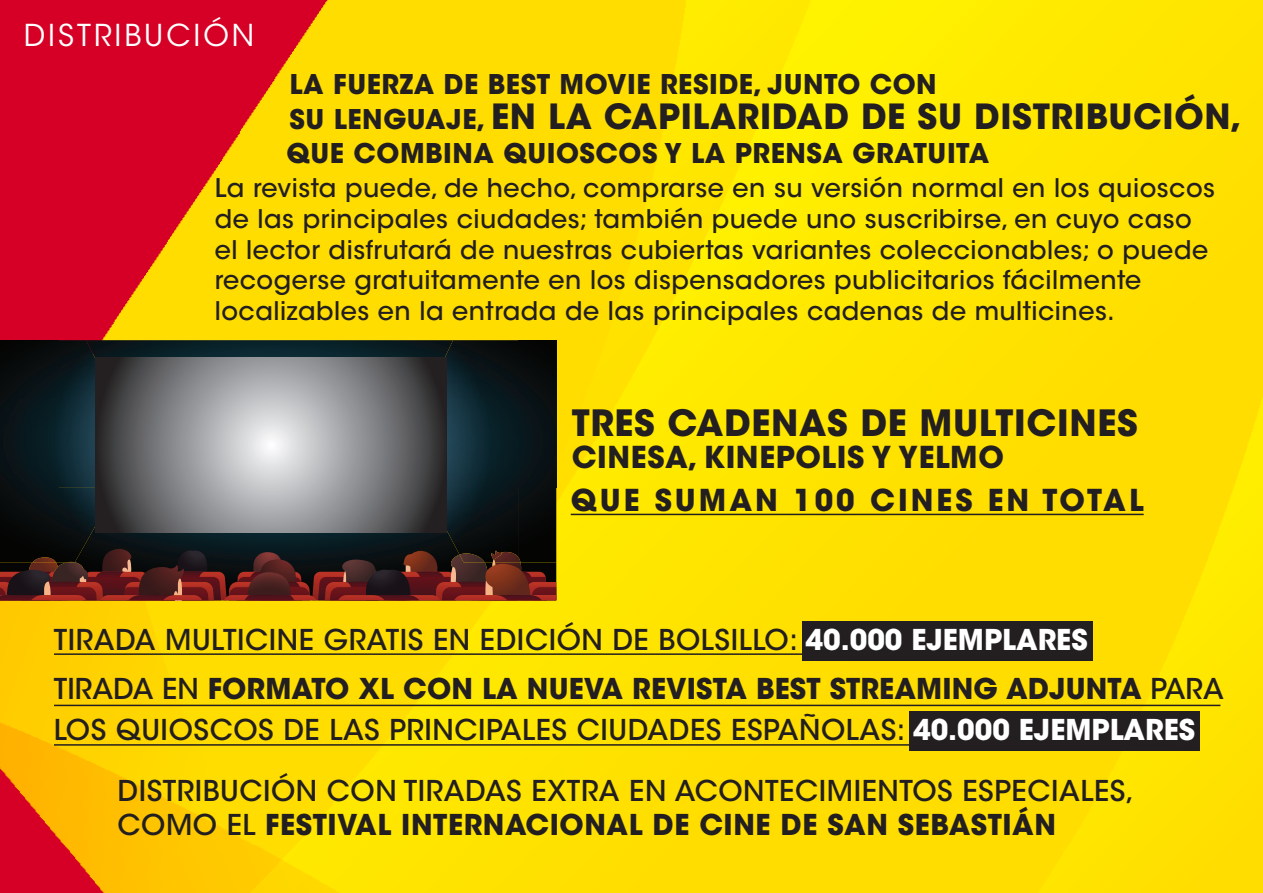
<style>
.page{position:relative;width:1263px;height:893px;background:#fff}
.page>*{position:absolute;margin:0;border:0;box-sizing:border-box;transform-origin:0 0}
.t1{font:700 36px "ITC Avant Garde Std";letter-spacing:.02em;color:#231f20}
.t2{font:700 34.5px "ITC Avant Garde Std";letter-spacing:.02em;color:#231f20}
.t3{font:700 30px "ITC Avant Garde Std";letter-spacing:.1em;color:#231f20}
.t4{font:700 30px "ITC Avant Garde Std";letter-spacing:.03em;color:#231f20}
.t5{font:30px "ITC Avant Garde Std";letter-spacing:.1em;color:#fff}
.t6{font:500 28.5px "ITC Avant Garde Std";letter-spacing:.02em;color:#231f20}
.t7{font:700 28.5px "ITC Avant Garde Std";letter-spacing:.005em;color:#231f20}
.t8{font:700 27px "ITC Avant Garde Std";letter-spacing:.02em;color:#231f20}
.t9{font:500 25.5px/30.6px "ITC Avant Garde Std";letter-spacing:.02em;color:#231f20}
.s1{font-size:27px}
.s2{font-weight:700;color:#fff}
.s3{font-weight:500}
</style>
<div class="page">
<img style="left:0;top:845px;width:240px;height:48px">
<img style="left:240px;top:845px;width:898px;height:48px">
<img style="left:1138px;top:0;width:125px;height:893px">
<img style="left:0;top:0;width:240px;height:845px">
<img style="left:240px;top:0;width:901px;height:845px">
<div style="left:803px;top:621px;width:290px;height:40px;background:#231f20"></div>
<div style="left:909px;top:711px;width:290px;height:39px;background:#231f20"></div>
<svg style="left:0;top:340px;width:557px;height:260px;background:#211b1d"></svg>
<hr style="left:571px;top:514px;width:573px;height:1px;background:#231f20">
<svg style="left:96px;top:357px;width:350px;height:175px;background:#818184"></svg>
<hr style="left:54px;top:653px;width:1031px;height:2px;background:#231f20">
<hr style="left:54px;top:705px;width:1166px;height:1px;background:#231f20">
<hr style="left:54px;top:744px;width:1144px;height:2px;background:#231f20">
<p class="t5" style="left:24px;top:17px;width:232px">DISTRIBUCIÓN</p>
<p class="t8" style="left:290px;top:67px;width:649px">LA FUERZA DE BEST MOVIE RESIDE, JUNTO CON</p>
<p class="t2" style="left:290px;top:94px;width:954px"><span class="s1">SU LENGUAJE,</span> EN LA CAPILARIDAD DE SU DISTRIBUCIÓN,</p>
<p class="t8" style="left:287px;top:136px;width:704px">QUE COMBINA QUIOSCOS Y LA PRENSA GRATUITA</p>
<p class="t9" style="left:215px;top:173px;width:1002px">La revista puede, de hecho, comprarse en su versión normal en los quioscos de las principales ciudades; también puede uno suscribirse, en cuyo caso el lector disfrutará de nuestras cubiertas variantes coleccionables; o puede recogerse gratuitamente en los dispensadores publicitarios fácilmente localizables en la entrada de las principales cadenas de multicines.</p>
<p class="t1" style="left:572px;top:399px;width:568px">TRES CADENAS DE MULTICINES</p>
<p class="t4" style="left:572px;top:438px;width:434px">CINESA, KINEPOLIS Y YELMO</p>
<p class="t3" style="left:571px;top:481px;width:574px">QUE SUMAN 100 CINES EN TOTAL</p>
<p class="t6" style="left:54px;top:622px;width:1035px">TIRADA MULTICINE GRATIS EN EDICIÓN DE BOLSILLO: <span class="s2">40.000 EJEMPLARES</span></p>
<p class="t7" style="left:54px;top:670px;width:1171px"><span class="s3">TIRADA EN</span> FORMATO XL CON LA NUEVA REVISTA BEST STREAMING ADJUNTA <span class="s3">PARA</span></p>
<p class="t6" style="left:54px;top:712px;width:1143px">LOS QUIOSCOS DE LAS PRINCIPALES CIUDADES ESPAÑOLAS: <span class="s2">40.000 EJEMPLARES</span></p>
<p class="t6" style="left:117px;top:773px;width:1018px">DISTRIBUCIÓN CON TIRADAS EXTRA EN ACONTECIMIENTOS ESPECIALES,</p>
<p class="t7" style="left:117px;top:806px;width:940px"><span class="s3">COMO EL</span> FESTIVAL INTERNACIONAL DE CINE DE SAN SEBASTIÁN</p>
</div>
